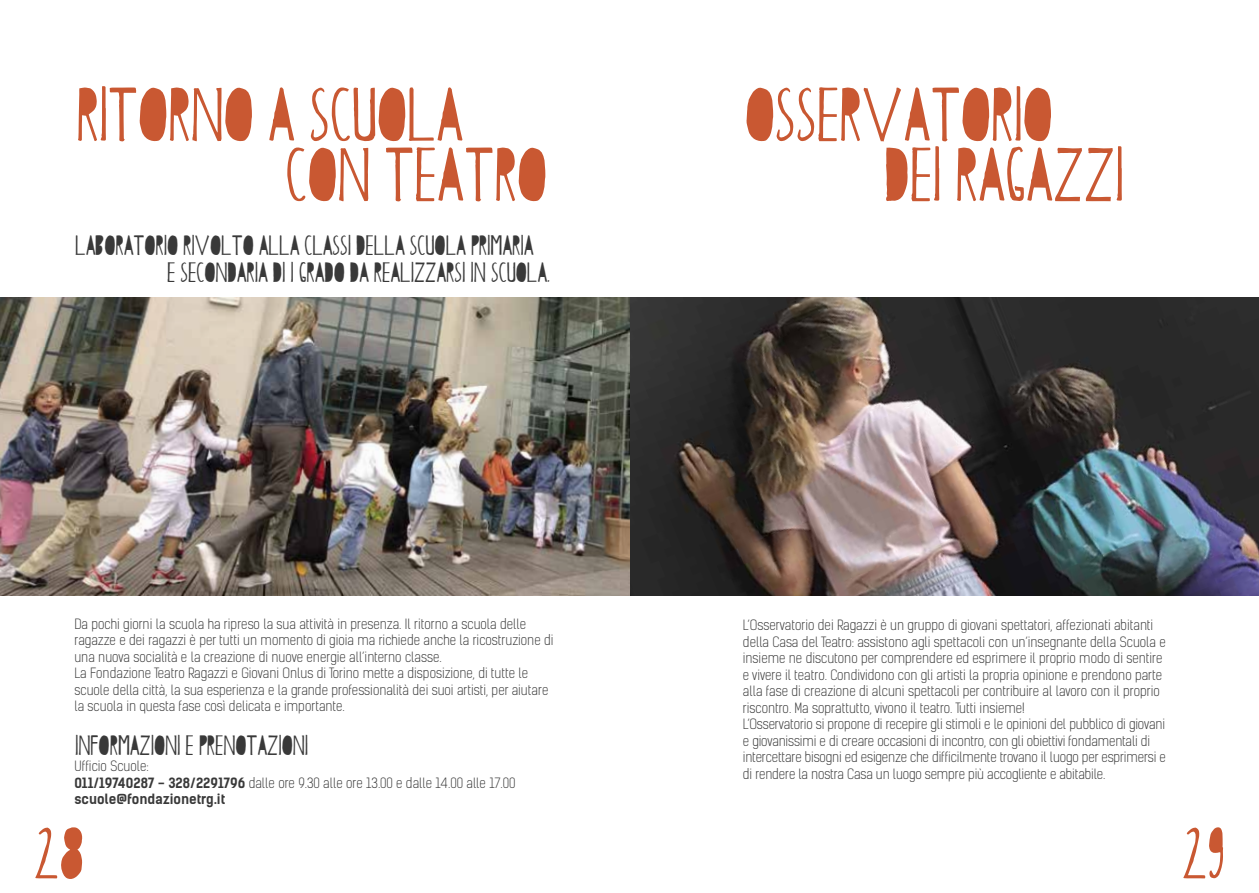
<style>
.page{position:relative;width:1259px;height:893px;background:#fff}
.page>*{position:absolute;margin:0;border:0;box-sizing:border-box;transform-origin:0 0}
.t1{font:90px "Papercutting";color:#c95832}
.t2{font:33px/27px "Papercutting";color:#393939}
.t3{font:300 13.5px/16.5px "Kelson Sans";color:#393939}
.s1{font-weight:700}
</style>
<div class="page">
<img style="left:0;top:298px;width:1259px;height:297px">
<h1 class="t1" style="left:74px;top:57px;width:389px">RITORNO A SCUOLA</h1>
<h1 class="t1" style="left:284px;top:117px;width:263px">CON TEATRO</h1>
<h2 class="t2" style="left:166px;top:230px;width:384px;text-indent:-92px">LABORATORIO RIVOLTO ALLA CLASSI DELLA SCUOLA PRIMARIA<br>E SECONDARIA DI I GRADO DA REALIZZARSI IN SCUOLA.</h2>
<p class="t3" style="left:74px;top:616px;width:480px">Da pochi giorni la scuola ha ripreso la sua attività in presenza. Il ritorno a scuola delle ragazze e dei ragazzi è per tutti un momento di gioia ma richiede anche la ricostruzione di una nuova socialità e la creazione di nuove energie all’interno classe.<br>La Fondazione Teatro Ragazzi e Giovani Onlus di Torino mette a disposizione, di tutte le scuole della città, la sua esperienza e la grande professionalità dei suoi artisti, per aiutare la scuola in questa fase così delicata e importante.</p>
<h2 class="t2" style="left:74px;top:730px;width:234px">INFORMAZIONI E PRENOTAZIONI</h2>
<p class="t3" style="left:74px;top:758px;width:442px">Ufficio Scuole:<br><span class="s1">011/19740287 - 328/2291796</span> dalle ore 9.30 alle ore 13.00 e dalle 14.00 alle 17.00 <span class="s1">scuole@fondazionetrg.it</span></p>
<h1 class="t1" style="left:743px;top:57px;width:309px">OSSERVATORIO</h1>
<h1 class="t1" style="left:882px;top:117px;width:241px">DEI RAGAZZI</h1>
<p class="t3" style="left:743px;top:617px;width:424px">L’Osservatorio dei Ragazzi è un gruppo di giovani spettatori, affezionati abitanti della Casa del Teatro: assistono agli spettacoli con un’insegnante della Scuola e insieme ne discutono per comprendere ed esprimere il proprio modo di sentire e vivere il teatro. Condividono con gli artisti la propria opinione e prendono parte alla fase di creazione di alcuni spettacoli per contribuire al lavoro con il proprio riscontro. Ma soprattutto, vivono il teatro. Tutti insieme!<br>L’Osservatorio si propone di recepire gli stimoli e le opinioni del pubblico di giovani e giovanissimi e di creare occasioni di incontro, con gli obiettivi fondamentali di intercettare bisogni ed esigenze che difficilmente trovano il luogo per esprimersi e di rendere la nostra Casa un luogo sempre più accogliente e abitabile.</p>
<h1 class="t1" style="left:32px;top:795px;width:53px">28</h1>
<h1 class="t1" style="left:1179px;top:795px;width:45px">29</h1>
</div>
